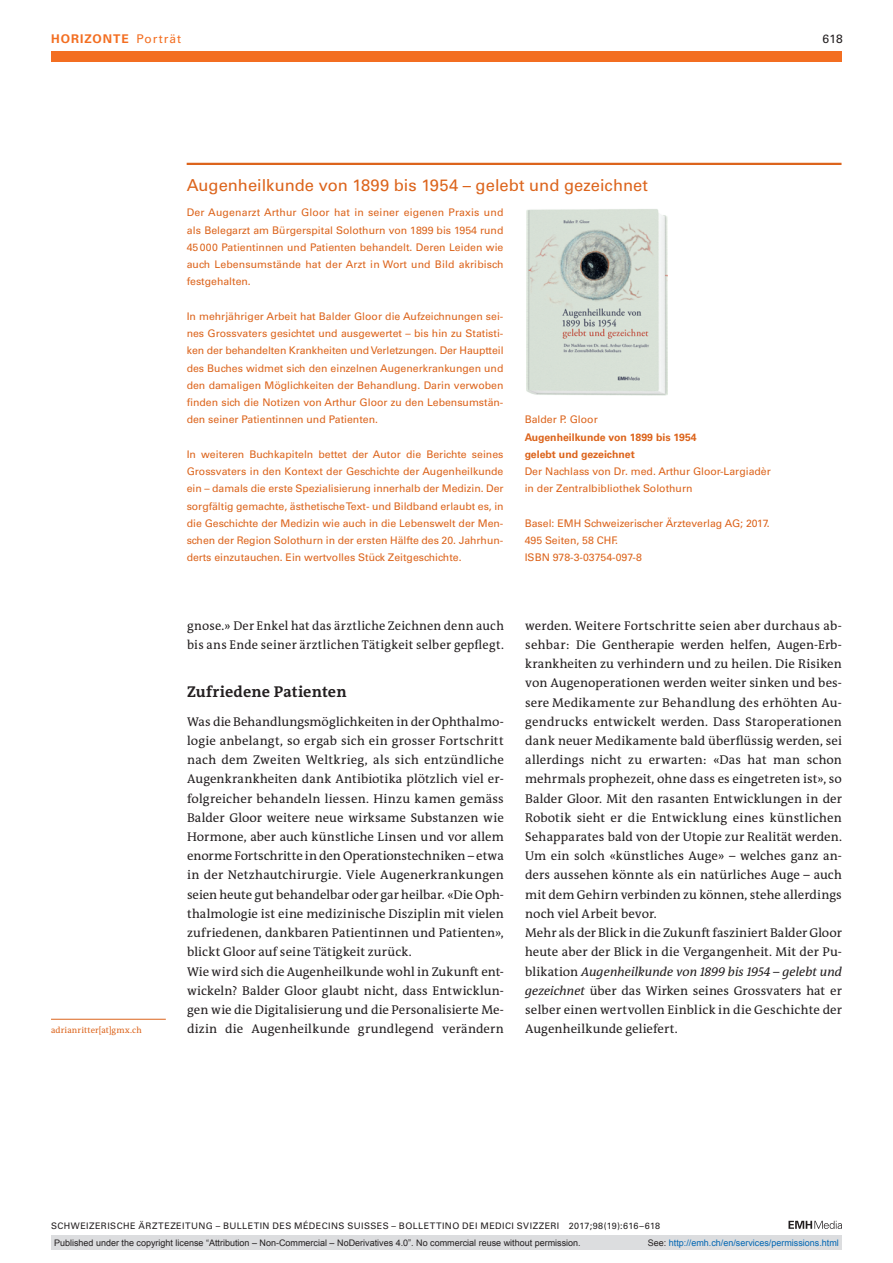
<style>
.page{position:relative;width:893px;height:1263px;background:#fff}
.page>*{position:absolute;margin:0;border:0;box-sizing:border-box;transform-origin:0 0}
.t1{font:16.5px "Univers LT Std";letter-spacing:.005em;color:#dc641c}
.t2{font:700 15.75px "The Antiqua B W7";letter-spacing:.005em;color:#231f20}
.t3{font:12.75px/19.2px "The Antiqua B W5 Plain";letter-spacing:.01em;color:#231f20}
.t4{font:700 12px "Univers LT Std";letter-spacing:.085em;color:#f36e21}
.t5{font:12px "Univers LT Std";color:#231f20}
.t6{font:10.5px/17.2px "Univers LT Std";color:#dc641c;text-align:justify}
.t7{font:700 10.5px/17.2px "Univers LT Std";color:#dc641c}
.t8{font:9px "Arial";color:#231f20}
.t9{font:9px "Univers LT Std";letter-spacing:.05em;color:#231f20}
.t10{font:9px "Arial";color:#0166b3}
.t11{font:8.7px "The Antiqua B W5 Plain";letter-spacing:.02em;color:#dc641c}
.s1{font-weight:400}
.s2{font-style:italic}
.s3{color:#231f20}
</style>
<div class="page">
<svg style="left:788px;top:1221px;width:54px;height:8px"></svg>
<div style="left:51px;top:51px;width:791px;height:11px;background:#f36e21"></div>
<hr style="left:187px;top:163px;width:654px;height:2px;background:#dc641c">
<img style="left:526px;top:209px;width:142px;height:186px">
<hr style="left:51px;top:1019px;width:115px;height:1px;background:#dc641c">
<div style="left:51px;top:1235px;width:791px;height:15px;background:#dcdddf"></div>
<p class="t4" style="left:51px;top:31px;width:132px">HORIZONTE <span class="s1">Porträt</span></p>
<p class="t5" style="left:822px;top:31px;width:22px">618</p>
<p class="t11" style="left:51px;top:1025px;width:92px">adrianritter[at]gmx.ch</p>
<p class="t1" style="left:187px;top:175px;width:463px">Augenheilkunde von 1899 bis 1954 – gelebt und gezeichnet</p>
<p class="t6" style="left:187px;top:204px;width:318px">Der Augenarzt Arthur Gloor hat in seiner eigenen Praxis und als Belegarzt am Bürgerspital Solothurn von 1899 bis 1954 rund 45000 Patientinnen und Patienten behandelt. Deren Leiden wie auch Lebensumstände hat der Arzt in Wort und Bild akribisch festgehalten.</p>
<p class="t6" style="left:187px;top:307px;width:318px">In mehrjähriger Arbeit hat Balder Gloor die Aufzeichnungen sei&shy;nes Grossvaters gesichtet und ausgewertet – bis hin zu Statisti&shy;ken der behandelten Krankheiten und Verletzungen. Der Hauptteil des Buches widmet sich den einzelnen Augenerkrankungen und den damaligen Möglichkeiten der Behandlung. Darin verwoben finden sich die Notizen von Arthur Gloor zu den Lebensumstän&shy;den seiner Patientinnen und Patienten.</p>
<p class="t6" style="left:187px;top:445px;width:318px">In weiteren Buchkapiteln bettet der Autor die Berichte seines Grossvaters in den Kontext der Geschichte der Augenheilkunde ein – damals die erste Spezialisierung innerhalb der Medizin. Der sorgfältig gemachte, ästhetische Text- und Bildband erlaubt es, in die Geschichte der Medizin wie auch in die Lebenswelt der Men&shy;schen der Region Solothurn in der ersten Hälfte des 20. Jahrhun&shy;derts einzutauchen. Ein wertvolles Stück Zeitgeschichte.</p>
<p class="t6" style="left:525px;top:411px;width:75px">Balder P. Gloor</p>
<p class="t7" style="left:525px;top:428px;width:173px">Augenheilkunde von 1899 bis 1954 gelebt und gezeichnet</p>
<p class="t6" style="left:525px;top:463px;width:248px">Der Nachlass von Dr. med. Arthur Gloor-Largiadèr in der Zentralbibliothek Solothurn</p>
<p class="t6" style="left:525px;top:514px;width:246px;text-align:left">Basel: EMH Schweizerischer Ärzteverlag AG; 2017.<br>495 Seiten, 58 CHF.<br>ISBN 978-3-03754-097-8</p>
<p class="t3" style="left:187px;top:616px;width:318px">gnose.» Der Enkel hat das ärztliche Zeichnen denn auch bis ans Ende seiner ärztlichen Tätigkeit selber gepflegt.</p>
<p class="t2" style="left:187px;top:682px;width:161px">Zufriedene Patienten</p>
<p class="t3" style="left:187px;top:712px;width:318px">Was die Behandlungsmöglichkeiten in der Ophthalmo&shy;logie anbelangt, so ergab sich ein grosser Fortschritt nach dem Zweiten Weltkrieg, als sich entzündliche Augenkrankheiten dank Antibiotika plötzlich viel er&shy;folgreicher behandeln liessen. Hinzu kamen gemäss Balder Gloor weitere neue wirksame Substanzen wie Hormone, aber auch künstliche Linsen und vor allem enorme Fortschritte in den Operationstechniken – etwa in der Netzhautchirurgie. Viele Augenerkrankungen seien heute gut behandelbar oder gar heilbar. «Die Oph&shy;thalmologie ist eine medizinische Disziplin mit vielen zufriedenen, dankbaren Patientinnen und Patienten», blickt Gloor auf seine Tätigkeit zurück.<br>Wie wird sich die Augenheilkunde wohl in Zukunft ent&shy;wickeln? Balder Gloor glaubt nicht, dass Entwicklun&shy;gen wie die Digitalisierung und die Personalisierte Me&shy;dizin die Augenheilkunde grundlegend verändern</p>
<p class="t3" style="left:525px;top:616px;width:318px">werden. Weitere Fortschritte seien aber durchaus ab&shy;sehbar: Die Gentherapie werden helfen, Augen-Erb&shy;krankheiten zu verhindern und zu heilen. Die Risiken von Augenoperationen werden weiter sinken und bes&shy;sere Medikamente zur Behandlung des erhöhten Au&shy;gendrucks entwickelt werden. Dass Staroperationen dank neuer Medikamente bald überflüssig werden, sei allerdings nicht zu erwarten: «Das hat man schon mehrmals prophezeit, ohne dass es eingetreten ist», so Balder Gloor. Mit den rasanten Entwicklungen in der Robotik sieht er die Entwicklung eines künstlichen Sehapparates bald von der Utopie zur Realität werden.<br>Um ein solch «künstliches Auge» – welches ganz an&shy;ders aussehen könnte als ein natürliches Auge – auch mit dem Gehirn verbinden zu können, stehe allerdings noch viel Arbeit bevor.<br>Mehr als der Blick in die Zukunft fasziniert Balder Gloor heute aber der Blick in die Vergangenheit. Mit der Pu&shy;blikation <span class="s2">Augenheilkunde von 1899 bis 1954 – gelebt und gezeichnet</span> über das Wirken seines Grossvaters hat er selber einen wertvollen Einblick in die Geschichte der Augenheilkunde geliefert.</p>
<p class="t9" style="left:51px;top:1220px;width:611px">SCHWEIZERISCHE ÄRZTEZEITUNG – BULLETIN DES MÉDECINS SUISSES – BOLLETTINO DEI MEDICI SVIZZERI 2017;98(19):616–618</p>
<p class="t8" style="left:54px;top:1237px;width:528px">Published under the copyright license “Attribution – Non-Commercial – NoDerivatives 4.0”. No commercial reuse without permission.</p>
<p class="t10" style="left:648px;top:1237px;width:193px"><span class="s3">See:</span> http://emh.ch/en/services/permissions.html</p>
</div>
